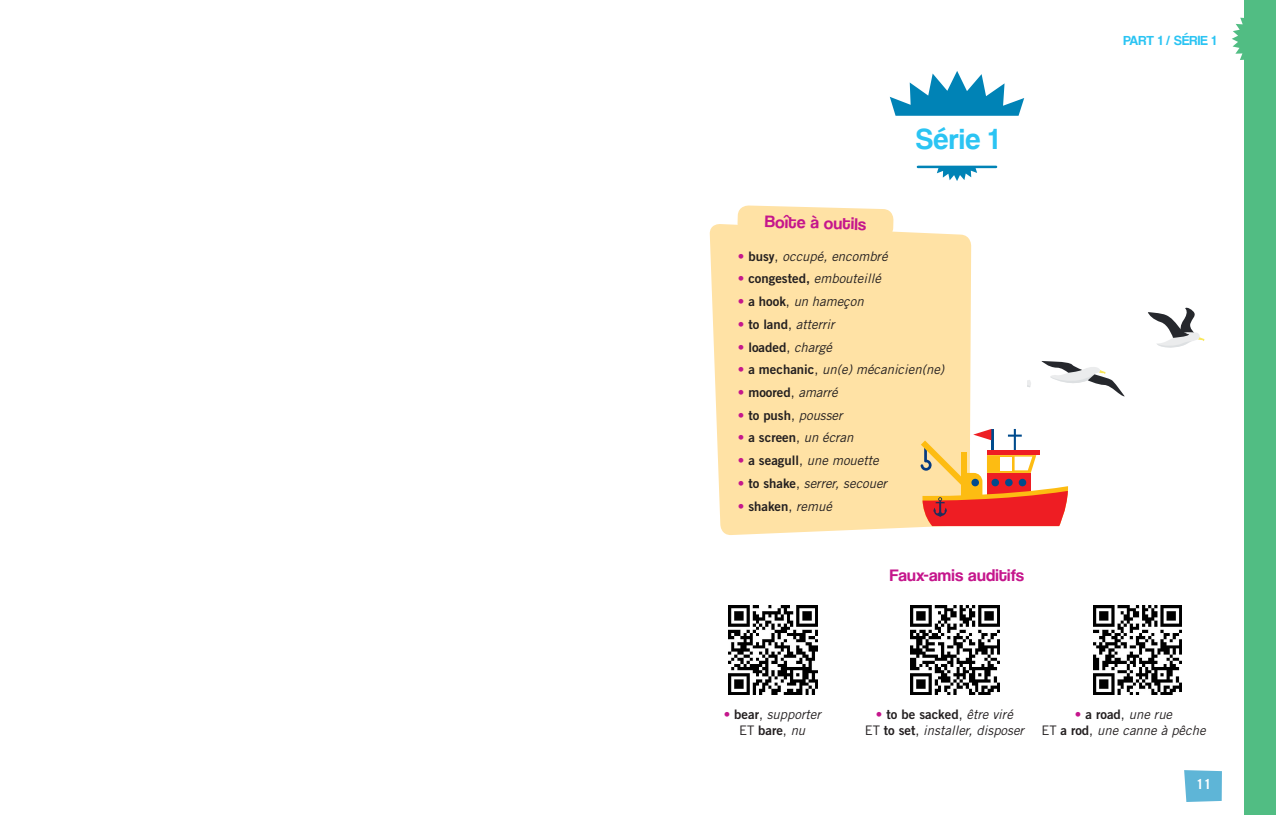
<style>
.page{position:relative;width:1276px;height:815px;background:#fff}
.page>*{position:absolute;margin:0;border:0;box-sizing:border-box;transform-origin:0 0}
._00-Titre_chap{font:30px "Coolvetica Rg";letter-spacing:.02em;color:#2bc4f3}
.CORR-Titre1{font:17.5px "Coolvetica Rg";letter-spacing:.02em;color:#c5168c}
._00-Titre_chap_Folio{font:13.75px "Coolvetica Rg";letter-spacing:.02em;color:#2bc4f3}
.t1{font:700 13.75px "Trade Gothic LT Std";color:#fff}
._01-Text_courant_Leç{font:italic 13.12px/15.6px "Trade Gothic LT Std";color:#231f20;text-align:center}
._01-Text_courant_Leç-2{font:13.12px "Trade Gothic LT Std Bd 2";color:#231f20}
.s1{font-style:normal;color:#c5168c}
.s2{font-family:"Trade Gothic LT Std Bd 2";font-style:normal}
.s3{font-style:normal}
.s4{font-family:"Trade Gothic LT Std";color:#c5168c}
.s5{font-family:"Trade Gothic LT Std"}
.s6{font-family:"Trade Gothic LT Std";font-style:italic}
</style>
<div class="page">
<div style="left:709px;top:224px;width:262px;height:311px;background:#ffe2a5"></div>
<svg style="left:737px;top:205px;width:156px;height:33px"></svg>
<svg style="left:889px;top:71px;width:135px;height:45px"></svg>
<svg style="left:937px;top:168px;width:40px;height:13px"></svg>
<hr style="left:918px;top:166px;width:78px;height:2px;background:#0083b6">
<img style="left:728px;top:606px;width:89px;height:88px">
<img style="left:911px;top:606px;width:88px;height:88px">
<img style="left:1093px;top:606px;width:88px;height:88px">
<svg style="left:920px;top:429px;width:148px;height:97px"></svg>
<svg style="left:1148px;top:307px;width:56px;height:41px"></svg>
<svg style="left:1041px;top:361px;width:83px;height:35px"></svg>
<svg style="left:1028px;top:380px;width:3px;height:7px"></svg>
<svg style="left:1184px;top:770px;width:38px;height:32px"></svg>
<div style="left:1245px;top:0;width:31px;height:815px;background:#51bd83"></div>
<svg style="left:1232px;top:18px;width:13px;height:42px"></svg>
<p class="_00-Titre_chap" style="left:916px;top:122px;width:83px">Série 1</p>
<p class="CORR-Titre1" style="left:765px;top:211px;width:103px;rotate:2deg">Boîte à outils</p>
<p class="_01-Text_courant_Leç" style="left:738px;top:248px;width:151px"><span class="s1">•</span> <span class="s2">busy</span><span class="s3">,</span> occupé, encombré</p>
<p class="_01-Text_courant_Leç" style="left:738px;top:271px;width:145px"><span class="s1">•</span> <span class="s2">congested,</span> embouteillé</p>
<p class="_01-Text_courant_Leç" style="left:738px;top:294px;width:127px"><span class="s1">•</span> <span class="s2">a hook</span><span class="s3">,</span> un hameçon</p>
<p class="_01-Text_courant_Leç" style="left:738px;top:317px;width:98px"><span class="s1">•</span> <span class="s2">to land</span><span class="s3">,</span> atterrir</p>
<p class="_01-Text_courant_Leç-2" style="left:738px;top:339px;width:96px"><span class="s4">•</span> loaded<span class="s5">,</span> <span class="s6">chargé</span></p>
<p class="_01-Text_courant_Leç" style="left:738px;top:362px;width:208px"><span class="s1">•</span> <span class="s2">a mechanic</span><span class="s3">,</span> un(e) mécanicien(ne)</p>
<p class="_01-Text_courant_Leç-2" style="left:738px;top:384px;width:101px"><span class="s4">•</span> moored<span class="s5">,</span> <span class="s6">amarré</span></p>
<p class="_01-Text_courant_Leç" style="left:738px;top:407px;width:106px"><span class="s1">•</span> <span class="s2">to push</span><span class="s3">,</span> pousser</p>
<p class="_01-Text_courant_Leç-2" style="left:738px;top:430px;width:117px"><span class="s4">•</span> a screen<span class="s5">,</span> <span class="s6">un écran</span></p>
<p class="_01-Text_courant_Leç" style="left:738px;top:453px;width:142px"><span class="s1">•</span> <span class="s2">a seagull</span><span class="s3">,</span> une mouette</p>
<p class="_01-Text_courant_Leç" style="left:738px;top:476px;width:151px"><span class="s1">•</span> <span class="s2">to shake</span><span class="s3">,</span> serrer, secouer</p>
<p class="_01-Text_courant_Leç-2" style="left:738px;top:498px;width:96px"><span class="s4">•</span> shaken<span class="s5">,</span> <span class="s6">remué</span></p>
<p class="CORR-Titre1" style="left:890px;top:565px;width:136px">Faux-amis auditifs</p>
<p class="_00-Titre_chap_Folio" style="left:1123px;top:32px;width:94px">PART 1 / SÉRIE 1</p>
<p class="_01-Text_courant_Leç" style="left:865px;top:707px;width:160px"><span class="s1">•</span> <span class="s2">to be sacked</span><span class="s3">,</span> être viré<br><span class="s3">ET</span> <span class="s2">to set</span><span class="s3">,</span> installer, disposer</p>
<p class="_01-Text_courant_Leç" style="left:723px;top:707px;width:99px"><span class="s1">•</span> <span class="s2">bear</span><span class="s3">,</span> supporter<br><span class="s3">ET</span> <span class="s2">bare</span><span class="s3">,</span> nu</p>
<p class="_01-Text_courant_Leç" style="left:1041px;top:707px;width:166px"><span class="s1">•</span> <span class="s2">a road</span><span class="s3">,</span> une rue<br><span class="s3">ET</span> <span class="s2">a rod</span><span class="s3">,</span> une canne à pêche</p>
<p class="t1" style="left:1196px;top:776px;width:17px">11</p>
</div>
